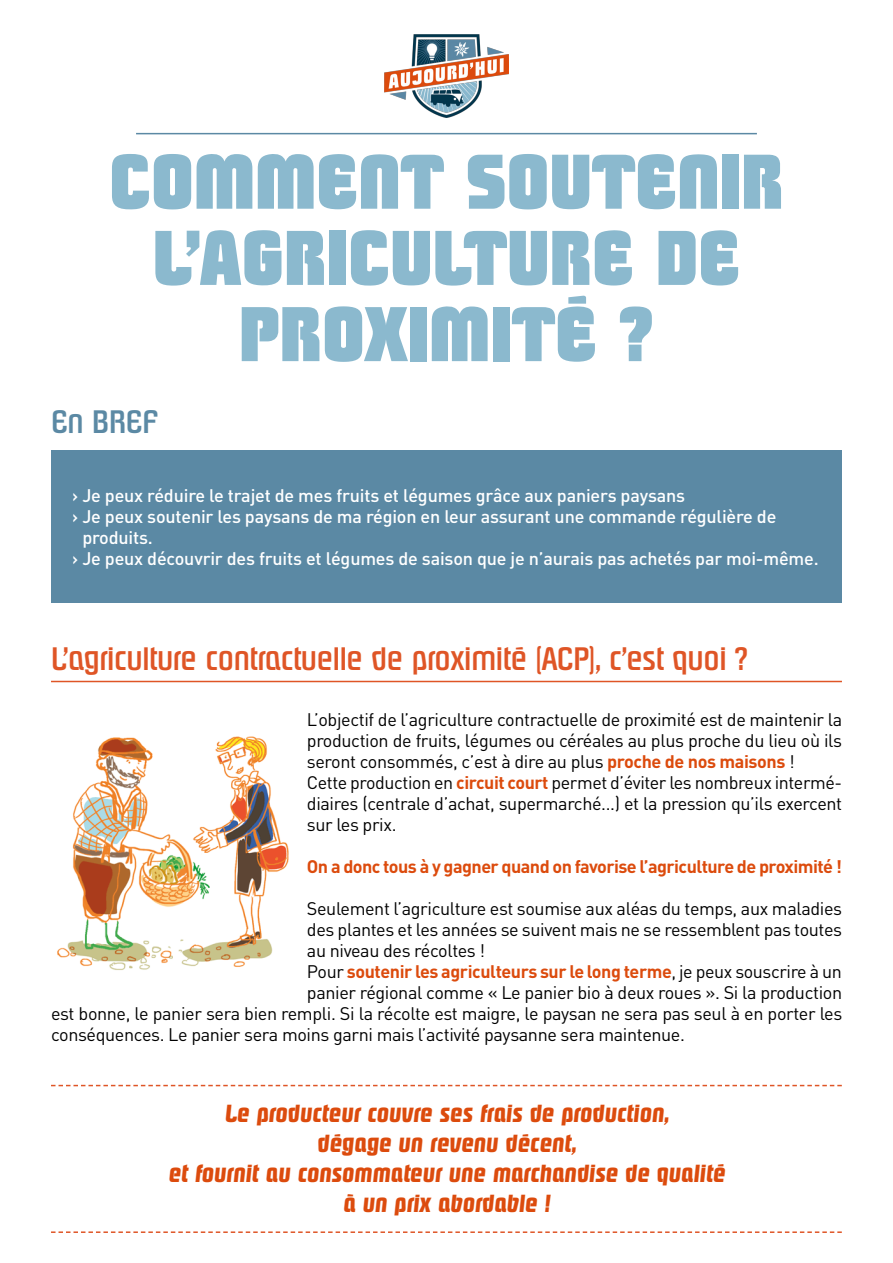
<style>
.page{position:relative;width:893px;height:1263px;background:#fff}
.page>*{position:absolute;margin:0;border:0;box-sizing:border-box;transform-origin:0 0}
.t1{font:800 75px/76.2px "Pasadena";color:#8bb9ce;text-align:center}
.t2{font:500 31.5px "Pasadena";letter-spacing:-.01em;color:#df5526}
.t3{font:500 31.5px "Pasadena";letter-spacing:-.01em;color:#5b89a4}
.t4{font:700 24px/30px "Ipasadena";color:#dc4b0d;text-align:center}
.t5{font:18px/21px "DIN";letter-spacing:-.02em;color:#000}
.t6{font:500 18px "DIN";letter-spacing:-.01em;color:#fff}
.t7{font:700 18px "DIN";letter-spacing:-.03em;color:#dc4b0d}
.s1{font-weight:700;color:#dc4b0d}
.s2{font-weight:400;color:#000}
</style>
<div class="page">
<div style="left:51px;top:450px;width:791px;height:152px;background:#5b89a4"></div>
<hr style="left:51px;top:681px;width:791px;height:1px;background:#df5526">
<hr style="left:136px;top:133px;width:621px;height:1px;background:#5b89a4">
<svg style="left:51px;top:1085px;width:791px;height:1px"></svg>
<svg style="left:51px;top:1231px;width:791px;height:2px"></svg>
<img style="left:57px;top:736px;width:232px;height:234px">
<img style="left:384px;top:35px;width:124px;height:82px">
<h1 class="t1" style="left:109px;top:146px;width:676px">COMMENT SOUTENIR<br>L’AGRICULTURE DE<br>PROXIMITÉ ?</h1>
<h2 class="t3" style="left:51px;top:406px;width:108px">En BREF</h2>
<p class="t6" style="left:72px;top:484px;width:614px">› Je peux réduire le trajet de mes fruits et légumes grâce aux paniers paysans</p>
<p class="t6" style="left:72px;top:505px;width:706px">› Je peux soutenir les paysans de ma région en leur assurant une commande régulière de</p>
<p class="t6" style="left:82px;top:526px;width:72px">produits.</p>
<p class="t6" style="left:72px;top:547px;width:748px">› Je peux découvrir des fruits et légumes de saison que je n’aurais pas achetés par moi-même.</p>
<h2 class="t2" style="left:51px;top:643px;width:698px">L’agriculture contractuelle de proximité (ACP), c’est quoi ?</h2>
<p class="t5" style="left:307px;top:708px;width:537px">L’objectif de l’agriculture contractuelle de proximité est de maintenir la production de fruits, légumes ou céréales au plus proche du lieu où ils seront consommés, c’est à dire au plus <span class="s1">proche de nos maisons</span> !<br>Cette production en <span class="s1">circuit court</span> permet d’éviter les nombreux intermé&shy;diaires (centrale d’achat, supermarché...) et la pression qu’ils exercent sur les prix.</p>
<p class="t7" style="left:307px;top:854px;width:536px">On a donc tous à y gagner quand on favorise l’agriculture de proximité !</p>
<p class="t5" style="left:307px;top:897px;width:537px">Seulement l’agriculture est soumise aux aléas du temps, aux maladies</p>
<p class="t5" style="left:307px;top:918px;width:537px">des plantes et les années se suivent mais ne se ressemblent pas toutes</p>
<p class="t5" style="left:307px;top:939px;width:180px">au niveau des récoltes !</p>
<p class="t7" style="left:307px;top:959px;width:536px"><span class="s2">Pour</span> soutenir les agriculteurs sur le long terme<span class="s2">, je peux souscrire à un</span></p>
<p class="t5" style="left:307px;top:981px;width:537px">panier régional comme « Le panier bio à deux roues ». Si la production</p>
<p class="t5" style="left:51px;top:1002px;width:793px">est bonne, le panier sera bien rempli. Si la récolte est maigre, le paysan ne sera pas seul à en porter les</p>
<p class="t5" style="left:51px;top:1023px;width:635px">conséquences. Le panier sera moins garni mais l’activité paysanne sera maintenue.</p>
<h3 class="t4" style="left:168px;top:1099px;width:558px">Le producteur couvre ses frais de production,<br>dégage un revenu décent,<br>et fournit au consommateur une marchandise de qualité à un prix abordable !</h3>
</div>
